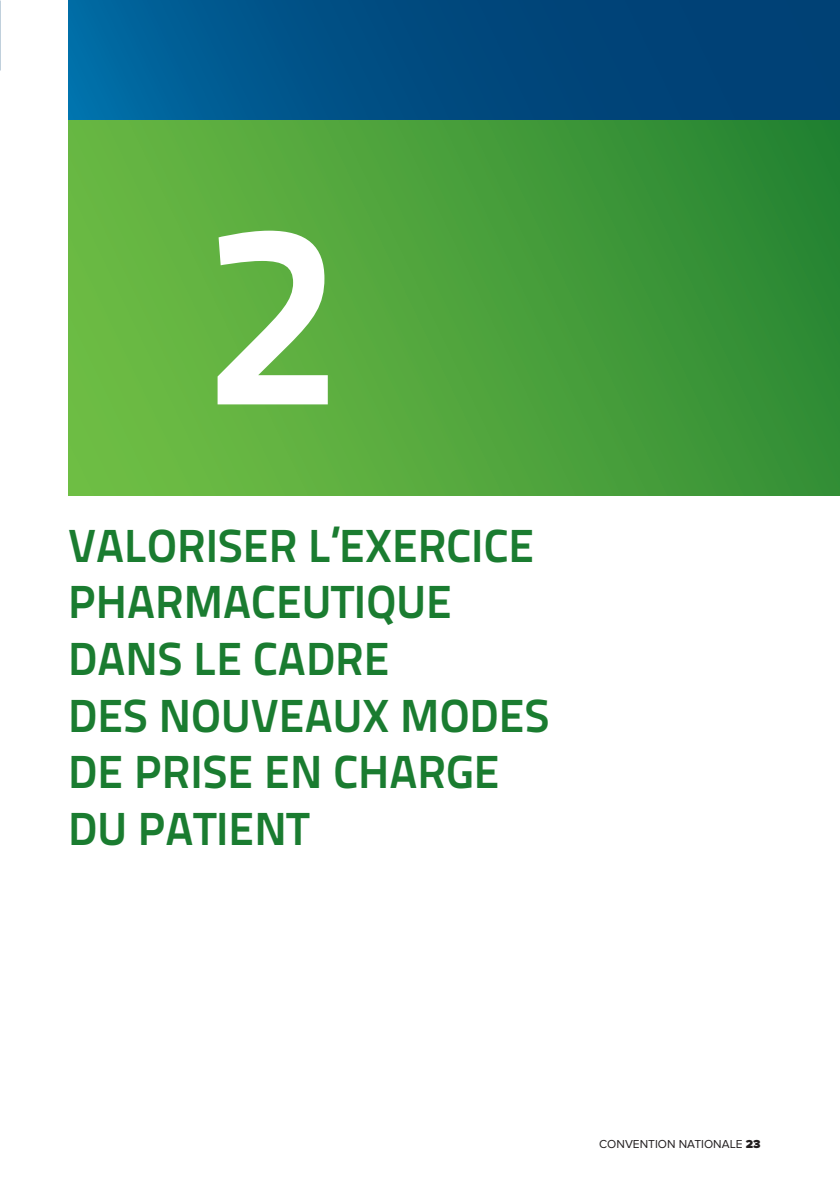
<style>
.page{position:relative;width:840px;height:1191px;background:#fff}
.page>*{position:absolute;margin:0;border:0;box-sizing:border-box;transform-origin:0 0}
.t1{font:700 258.4px "Titillium Text 22 L";color:#fff}
.t2{font:700 46.4px/56.6px "Titillium Text 22 L";color:#1a7c30}
.t3{font:12px "Proxima Nova";color:#231f20}
.s1{font-weight:900}
</style>
<div class="page">
<div style="left:68px;top:0;width:771px;height:471px;background:linear-gradient(to right,#00649b,#00386c)"></div>
<div style="left:68px;top:120px;width:771px;height:376px;background:linear-gradient(to right,#70be45,#2c8934)"></div>
<h1 class="t1" style="left:204px;top:115px;width:138px">2</h1>
<p class="t2" style="left:68px;top:514px;width:482px">VALORISER L’EXERCICE<br>PHARMACEUTIQUE<br>DANS LE CADRE<br>DES NOUVEAUX MODES<br>DE PRISE EN CHARGE<br>DU PATIENT</p>
<p class="t3" style="left:599px;top:1136px;width:163px">CONVENTION NATIONALE <span class="s1">23</span></p>
</div>
